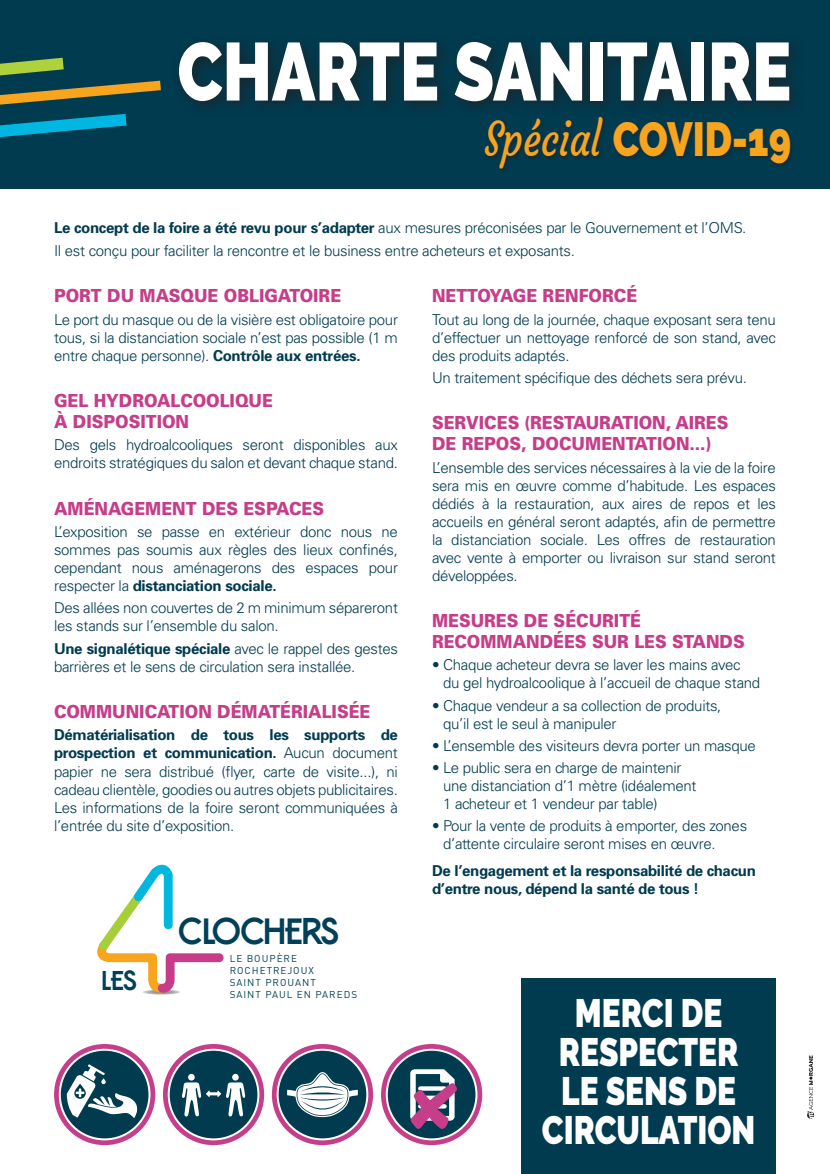
<style>
.page{position:relative;width:830px;height:1174px;background:#fff}
.page>*{position:absolute;margin:0;border:0;box-sizing:border-box;transform-origin:0 0}
.t1{font:900 81.75px "Raleway";color:#fff;scale:.8 1}
.t2{font:900 47.7px "Raleway";color:#f7a41f;scale:.8 1}
.t3{font:900 39.45px/39.2px "Raleway";color:#fff;text-align:center;scale:.8 1}
.t4{font:700 35.1px "Belgrad";letter-spacing:-.15em;color:#004058}
.t5{font:700 34.8px "Belgrad";letter-spacing:-.115em;color:#004058}
.t6{font:700 25.95px "Belgrad";color:#004058}
.t7{font:900 18px/21px "Univers";color:#c63e8a;scale:.9 1}
.t8{font:300 15px/18px "Univers";letter-spacing:-.02em;color:#003b50}
.t9{font:700 15px/18px "Univers";letter-spacing:-.02em;color:#003b50}
.t10{font:9.9px/11.9px "DIN";letter-spacing:.1em;color:#004058}
.t11{font:6.75px/8.2px "DIN";letter-spacing:.1em;color:#004058}
.s1{font-family:"Courgette";font-weight:400}
.s2{font-weight:700}
</style>
<div class="page">
<svg style="left:807px;top:1055px;width:6px;height:64px"></svg>
<div style="left:0;top:0;width:829px;height:188px;background:#003b50"></div>
<div style="left:170px;top:33px;width:636px;height:85px;background:#231f20;opacity:.7"></div>
<div style="left:482px;top:114px;width:313px;height:60px;background:#231f20;opacity:.75"></div>
<svg style="left:0;top:51px;width:171px;height:86px"></svg>
<svg style="left:163px;top:1044px;width:101px;height:101px"></svg>
<svg style="left:54px;top:1044px;width:101px;height:101px"></svg>
<svg style="left:272px;top:1044px;width:101px;height:101px"></svg>
<svg style="left:381px;top:1044px;width:101px;height:101px"></svg>
<div style="left:521px;top:978px;width:254px;height:196px;background:#003b50"></div>
<svg style="left:97px;top:864px;width:127px;height:130px"></svg>
<h1 class="t1" style="left:177px;top:24px;width:768px">CHARTE SANITAIRE</h1>
<h2 class="t2" style="left:484px;top:112px;width:385px"><span class="s1">Spécial</span> COVID-19</h2>
<p class="t8" style="left:54px;top:217px;width:693px;line-height:22.2px"><span class="s2">Le concept de la foire a été revu pour s’adapter</span> aux mesures préconisées par le Gouvernement et l’OMS.<br>Il est conçu pour faciliter la rencontre et le business entre acheteurs et exposants.</p>
<p class="t7" style="left:54px;top:285px;width:320px">PORT DU MASQUE OBLIGATOIRE</p>
<p class="t8" style="left:54px;top:310px;width:345px;text-align:justify">Le port du masque ou de la visière est obligatoire pour tous, si la distanciation sociale n’est pas possible (1 m entre chaque personne). <span class="s2">Contrôle aux entrées.</span></p>
<p class="t7" style="left:54px;top:390px;width:244px">GEL HYDROALCOOLIQUE<br>À DISPOSITION</p>
<p class="t8" style="left:54px;top:435px;width:345px">Des gels hydroalcooliques seront disponibles aux endroits stratégiques du salon et devant chaque stand.</p>
<p class="t7" style="left:54px;top:497px;width:301px">AMÉNAGEMENT DES ESPACES</p>
<p class="t8" style="left:54px;top:522px;width:345px;text-align:justify">L’exposition se passe en extérieur donc nous ne sommes pas soumis aux règles des lieux confinés, cependant nous aménagerons des espaces pour respecter la <span class="s2">distanciation sociale.</span></p>
<p class="t8" style="left:54px;top:598px;width:345px">Des allées non couvertes de 2 m minimum sépareront les stands sur l’ensemble du salon.</p>
<p class="t8" style="left:54px;top:639px;width:345px"><span class="s2">Une signalétique spéciale</span> avec le rappel des gestes barrières et le sens de circulation sera installée.</p>
<p class="t7" style="left:54px;top:701px;width:353px">COMMUNICATION DÉMATÉRIALISÉE</p>
<p class="t8" style="left:54px;top:725px;width:345px;text-align:justify"><span class="s2">Dématérialisation de tous les supports de prospection et communication.</span> Aucun document papier ne sera distribué (flyer, carte de visite...), ni cadeau clientèle, goodies ou autres objets publicitaires.<br>Les informations de la foire seront communiquées à l’entrée du site d’exposition.</p>
<p class="t7" style="left:432px;top:285px;width:229px">NETTOYAGE RENFORCÉ</p>
<p class="t8" style="left:432px;top:310px;width:345px;text-align:justify">Tout au long de la journée, chaque exposant sera tenu d’effectuer un nettoyage renforcé de son stand, avec des produits adaptés.</p>
<p class="t8" style="left:432px;top:368px;width:316px">Un traitement spécifique des déchets sera prévu.</p>
<p class="t7" style="left:432px;top:412px;width:331px">SERVICES (RESTAURATION, AIRES<br>DE REPOS, DOCUMENTATION...)</p>
<p class="t8" style="left:432px;top:458px;width:345px;text-align:justify">L’ensemble des services nécessaires à la vie de la foire sera mis en œuvre comme d’habitude. Les espaces dédiés à la restauration, aux aires de repos et les accueils en général seront adaptés, afin de permettre la distanciation sociale. Les offres de restauration avec vente à emporter ou livraison sur stand seront développées.</p>
<p class="t7" style="left:432px;top:610px;width:349px">MESURES DE SÉCURITÉ<br>RECOMMANDÉES SUR LES STANDS</p>
<p class="t8" style="left:443px;top:655px;width:318px;text-indent:-11px">• Chaque acheteur devra se laver les mains avec du gel hydroalcoolique à l’accueil de chaque stand</p>
<p class="t8" style="left:443px;top:696px;width:280px;text-indent:-11px">• Chaque vendeur a sa collection de produits, qu’il est le seul à manipuler</p>
<p class="t8" style="left:432px;top:736px;width:325px">• L’ensemble des visiteurs devra porter un masque</p>
<p class="t8" style="left:443px;top:758px;width:255px;text-indent:-11px">• Le public sera en charge de maintenir une distanciation d’1 mètre (idéalement<br>1 acheteur et 1 vendeur par table)</p>
<p class="t8" style="left:443px;top:816px;width:305px;text-indent:-11px">• Pour la vente de produits à emporter, des zones d’attente circulaire seront mises en œuvre.</p>
<p class="t9" style="left:432px;top:861px;width:325px">De l’engagement et la responsabilité de chacun d’entre nous, dépend la santé de tous !</p>
<h3 class="t4" style="left:77px;top:718px;width:220px">LES CLOCHERS</h3>
<p class="t11" style="left:203px;top:755px;width:61px">LE BOUPÈRE<br>ROCHETREJOUX<br>SAINT PROUANT</p>
<h3 class="t6" style="left:103px;top:967px;width:39px">LES</h3>
<h3 class="t5" style="left:179px;top:913px;width:166px">CLOCHERS</h3>
<p class="t10" style="left:229px;top:952px;width:129px">LE BOUPÈRE<br>ROCHETREJOUX<br>SAINT PROUANT<br>SAINT PAUL EN PAREDS</p>
<h3 class="t3" style="left:541px;top:993px;width:268px">MERCI DE<br>RESPECTER<br>LE SENS DE<br>CIRCULATION</h3>
</div>
